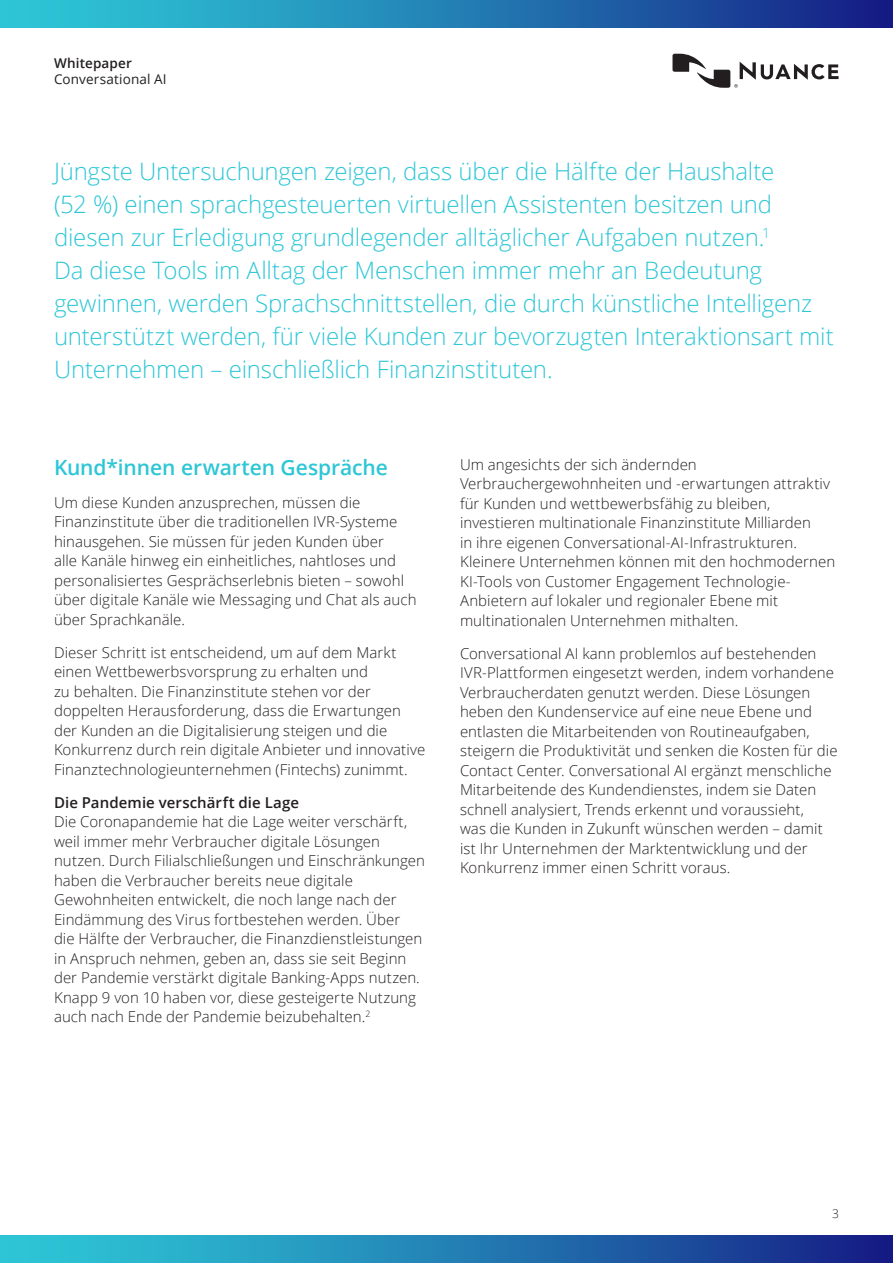
<style>
.page{position:relative;width:893px;height:1263px;background:#fff}
.page>*{position:absolute;margin:0;border:0;box-sizing:border-box;transform-origin:0 0}
.Main_Intro_18_22{font:300 24px/33px "Open Sans";letter-spacing:-.005em;color:#2dc6d6}
.Headline_Level_1_-_1{font:600 21px "Open Sans";color:#2dc6d6}
.Body_Text_10_13{font:300 15px/19.5px "Open Sans";letter-spacing:.005em;color:#231f20}
.Headline_Level_2_-_1{font:600 15px "Open Sans";letter-spacing:.005em;color:#231f20}
.Product_Offering_Nam{font:13.5px "Open Sans";letter-spacing:.01em;color:#231f20}
.White_paper_9_11{font:600 13.5px "Open Sans";letter-spacing:.015em;color:#231f20}
.t1{font:300 12px "Open Sans";color:#231f20}
</style>
<div class="page">
<div style="left:0;top:1236px;width:893px;height:27px;background:linear-gradient(to right,#2fd4dd,#162287)"></div>
<svg style="left:672px;top:54px;width:167px;height:34px"></svg>
<div style="left:0;top:0;width:893px;height:27px;background:linear-gradient(to right,#2fd4dd,#162287)"></div>
<p class="White_paper_9_11" style="left:54px;top:54px;width:79px">Whitepaper</p>
<p class="Product_Offering_Nam" style="left:54px;top:70px;width:114px">Conversational AI</p>
<p class="Main_Intro_18_22" style="left:54px;top:155px;width:781px">Jüngste Untersuchungen zeigen, dass über die Hälfte der Haushalte<br>(52 %) einen sprachgesteuerten virtuellen Assistenten besitzen und diesen zur Erledigung grundlegender alltäglicher Aufgaben nutzen.<sup>1<br></sup>Da diese Tools im Alltag der Menschen immer mehr an Bedeutung gewinnen, werden Sprachschnittstellen, die durch künstliche Intelligenz unterstützt werden, für viele Kunden zur bevorzugten Interaktionsart mit Unternehmen – einschließlich Finanzinstituten.</p>
<p class="Headline_Level_1_-_1" style="left:54px;top:452px;width:335px">Kund*innen erwarten Gespräche</p>
<p class="Body_Text_10_13" style="left:54px;top:492px;width:364px">Um diese Kunden anzusprechen, müssen die Finanzinstitute über die traditionellen IVR-Systeme hinausgehen. Sie müssen für jeden Kunden über<br>alle Kanäle hinweg ein einheitliches, nahtloses und personalisiertes Gesprächserlebnis bieten – sowohl über digitale Kanäle wie Messaging und Chat als auch über Sprachkanäle.</p>
<p class="Body_Text_10_13" style="left:54px;top:642px;width:373px">Dieser Schritt ist entscheidend, um auf dem Markt einen Wettbewerbsvorsprung zu erhalten und<br>zu behalten. Die Finanzinstitute stehen vor der doppelten Herausforderung, dass die Erwartungen der Kunden an die Digitalisierung steigen und die Konkurrenz durch rein digitale Anbieter und innovative Finanztechnologieunternehmen (Fintechs) zunimmt.</p>
<p class="Headline_Level_2_-_1" style="left:54px;top:792px;width:246px">Die Pandemie verschärft die Lage</p>
<p class="Body_Text_10_13" style="left:54px;top:811px;width:373px">Die Coronapandemie hat die Lage weiter verschärft, weil immer mehr Verbraucher digitale Lösungen nutzen. Durch Filialschließungen und Einschränkungen haben die Verbraucher bereits neue digitale Gewohnheiten entwickelt, die noch lange nach der Eindämmung des Virus fortbestehen werden. Über<br>die Hälfte der Verbraucher, die Finanzdienstleistungen in Anspruch nehmen, geben an, dass sie seit Beginn der Pandemie verstärkt digitale Banking-Apps nutzen.<br>Knapp 9 von 10 haben vor, diese gesteigerte Nutzung auch nach Ende der Pandemie beizubehalten.<sup>2</sup></p>
<p class="Body_Text_10_13" style="left:460px;top:454px;width:377px">Um angesichts der sich ändernden Verbrauchergewohnheiten und -erwartungen attraktiv für Kunden und wettbewerbsfähig zu bleiben, investieren multinationale Finanzinstitute Milliarden<br>in ihre eigenen Conversational-AI-Infrastrukturen.<br>Kleinere Unternehmen können mit den hochmodernen KI-Tools von Customer Engagement Technologie-Anbietern auf lokaler und regionaler Ebene mit multinationalen Unternehmen mithalten.</p>
<p class="Body_Text_10_13" style="left:460px;top:643px;width:379px">Conversational AI kann problemlos auf bestehenden IVR-Plattformen eingesetzt werden, indem vorhandene Verbraucherdaten genutzt werden. Diese Lösungen heben den Kundenservice auf eine neue Ebene und entlasten die Mitarbeitenden von Routineaufgaben, steigern die Produktivität und senken die Kosten für die Contact Center. Conversational AI ergänzt menschliche Mitarbeitende des Kundendienstes, indem sie Daten schnell analysiert, Trends erkennt und voraussieht,<br>was die Kunden in Zukunft wünschen werden – damit ist Ihr Unternehmen der Marktentwicklung und der Konkurrenz immer einen Schritt voraus.</p>
<p class="t1" style="left:832px;top:1205px;width:8px">3</p>
</div>
